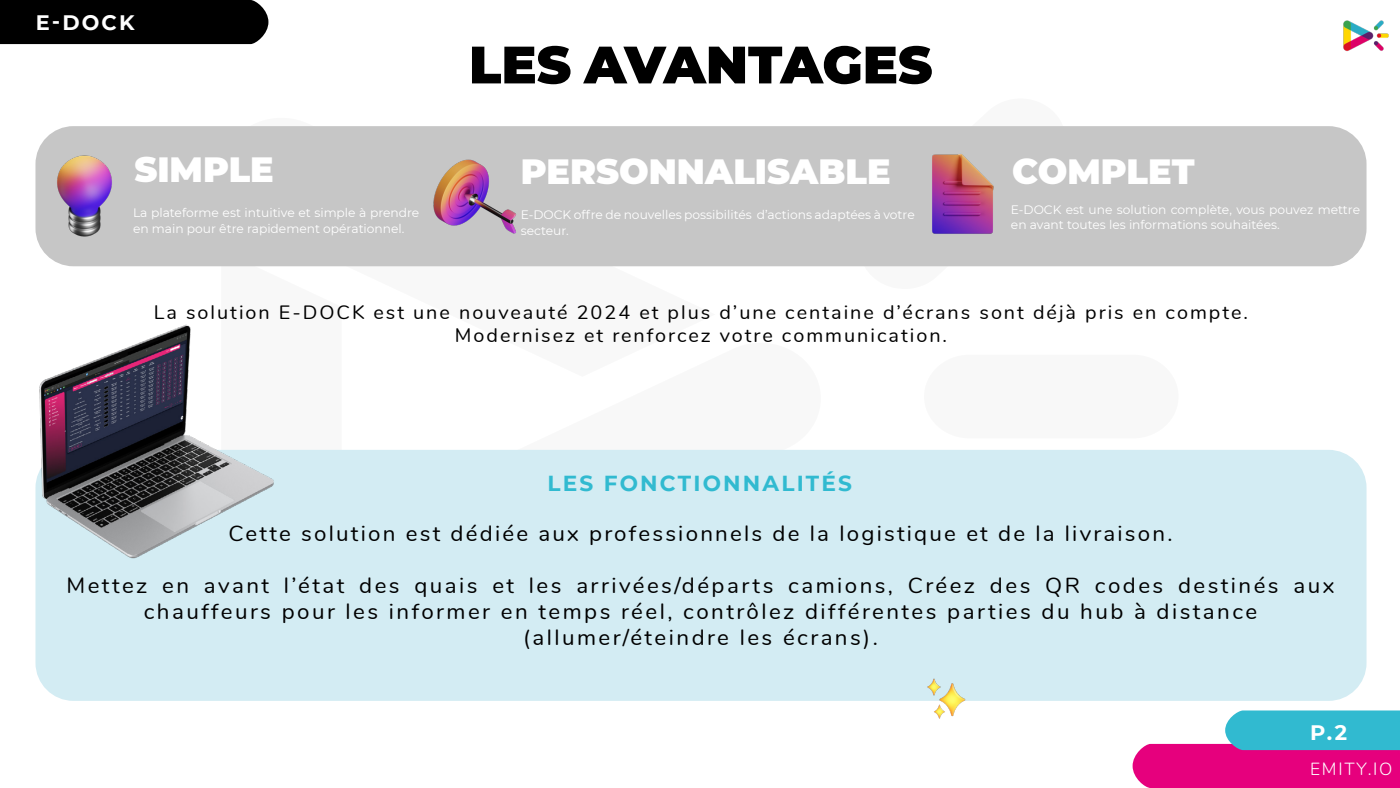
<style>
.page{position:relative;width:1400px;height:788px;background:#fff}
.page>*{position:absolute;margin:0;border:0;box-sizing:border-box;transform-origin:0 0}
.t1{font:900 52.5px "Montserrat";color:#000}
.t2{font:900 35px "Montserrat";color:#fff}
.t3{font:21.7px/26px "Nunito";letter-spacing:.11em;color:#000;text-align:center}
.t4{font:700 21.7px "Montserrat";letter-spacing:.1em;color:#31bad0}
.t5{font:700 20.93px "Montserrat";color:#fff}
.t6{font:19.25px/23.1px "Nunito";letter-spacing:.1em;color:#000;text-align:center}
.t7{font:300 17.5px "Nunito";letter-spacing:.1em;color:#fff}
.t8{font:12.25px/15.7px "Montserrat";color:#fff}
</style>
<div class="page">
<svg style="left:859px;top:266px;width:211px;height:1px"></svg>
<div style="left:38px;top:453px;width:1326px;height:244px;background:#d3ecf3;border-radius:35px"></div>
<div style="left:35px;top:450px;width:1332px;height:250px;border:6px solid #d3ecf3;border-radius:35px"></div>
<div style="left:38px;top:129px;width:1326px;height:134px;background:#c6c6c6;border-radius:35px"></div>
<div style="left:35px;top:126px;width:1332px;height:140px;border:6px solid #c6c6c6;border-radius:35px"></div>
<div style="left:0;top:0;width:268px;height:44px;background:#000"></div>
<img style="left:932px;top:154px;width:62px;height:80px">
<img style="left:433px;top:159px;width:83px;height:75px">
<img style="left:37px;top:148px;width:75px;height:92px">
<img style="left:927px;top:678px;width:40px;height:41px">
<svg style="left:1133px;top:710px;width:267px;height:78px"></svg>
<img style="left:1343px;top:20px;width:46px;height:31px">
<img style="left:35px;top:324px;width:243px;height:244px">
<p class="t5" style="left:36px;top:8px;width:100px">E-DOCK</p>
<h1 class="t1" style="left:469px;top:25px;width:465px">LES AVANTAGES</h1>
<h2 class="t2" style="left:134px;top:143px;width:141px">SIMPLE</h2>
<h2 class="t2" style="left:521px;top:145px;width:371px">PERSONNALISABLE</h2>
<h2 class="t2" style="left:1012px;top:145px;width:184px">COMPLET</h2>
<p class="t8" style="left:133px;top:204px;width:288px">La plateforme est intuitive et simple à prendre en main pour être rapidement opérationnel.</p>
<p class="t8" style="left:1011px;top:201px;width:351px">E-DOCK est une solution complète, vous pouvez mettre en avant toutes les informations souhaitées.</p>
<p class="t8" style="left:521px;top:206px;width:395px">E-DOCK offre de nouvelles possibilités d’actions adaptées à votre secteur.</p>
<p class="t6" style="left:154px;top:300px;width:1096px">La solution E-DOCK est une nouveauté 2024 et plus d’une centaine d’écrans sont déjà pris en compte.<br>Modernisez et renforcez votre communication.</p>
<p class="t4" style="left:548px;top:468px;width:306px">LES FONCTIONNALITÉS</p>
<p class="t3" style="left:228px;top:519px;width:946px">Cette solution est dédiée aux professionnels de la logistique et de la livraison.</p>
<p class="t3" style="left:66px;top:571px;width:1269px">Mettez en avant l’état des quais et les arrivées/départs camions, Créez des QR codes destinés aux chauffeurs pour les informer en temps réel, contrôlez différentes parties du hub à distance (allumer/éteindre les écrans).</p>
<p class="t5" style="left:1310px;top:717px;width:38px">P.2</p>
<p class="t7" style="left:1310px;top:756px;width:84px">EMITY.IO</p>
</div>
